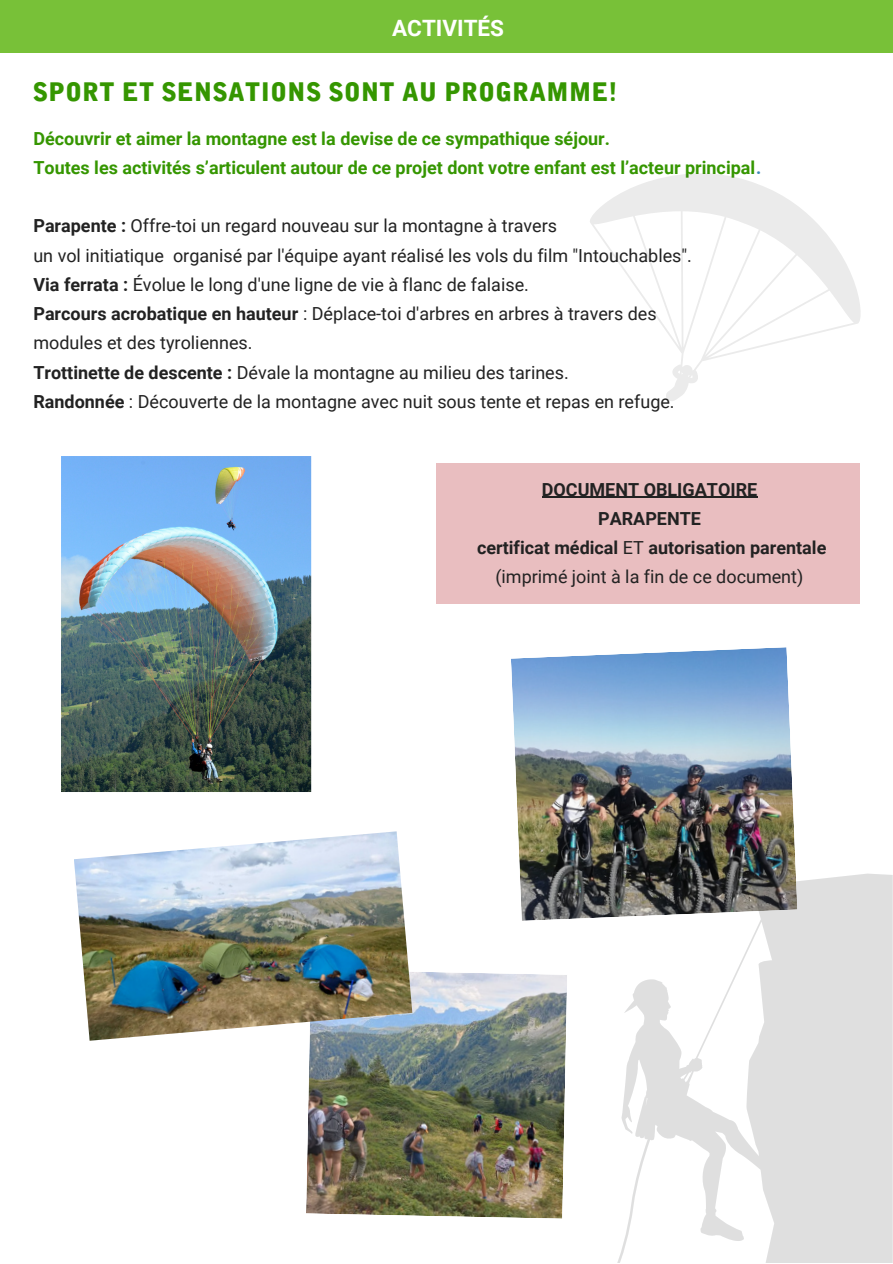
<style>
.page{position:relative;width:893px;height:1264px;background:#fff}
.page>*{position:absolute;margin:0;border:0;box-sizing:border-box;transform-origin:0 0}
.t1{font:25.5px "Alpha Ligue";color:#359600}
.t2{font:700 22.5px "Roboto";color:#fff}
.t3{font:18px "Roboto";color:#222}
.t4{font:700 18px "Roboto";color:#359600}
.t5{font:700 18px "Roboto";color:#222}
.s1{color:#3c88b8}
.s2{font-weight:700}
.s3{font-weight:400}
</style>
<div class="page">
<div style="left:0;top:0;width:892px;height:53px;background:#78c138"></div>
<img style="left:61px;top:456px;width:251px;height:336px">
<img style="left:511px;top:647px;width:285px;height:274px">
<img style="left:306px;top:972px;width:261px;height:247px">
<svg style="left:612px;top:868px;width:280px;height:394px;fill:#dfdfdf"></svg>
<svg style="left:590px;top:173px;width:271px;height:228px"></svg>
<div style="left:436px;top:463px;width:423px;height:141px;background:#e9bec0"></div>
<hr style="left:541px;top:496px;width:216px;height:2px;background:#222">
<img style="left:74px;top:831px;width:338px;height:209px">
<p class="t2" style="left:392px;top:15px;width:113px">ACTIVITÉS</p>
<p class="t1" style="left:33px;top:82px;width:586px">SPORT ET SENSATIONS SONT AU PROGRAMME!</p>
<p class="t4" style="left:33px;top:128px;width:578px">Découvrir et aimer la montagne est la devise de ce sympathique séjour.</p>
<p class="t4" style="left:33px;top:157px;width:729px">Toutes les activités s’articulent autour de ce projet dont votre enfant est l’acteur principal<span class="s1">.</span></p>
<p class="t3" style="left:33px;top:216px;width:525px"><span class="s2">Parapente :</span> Offre-toi un regard nouveau sur la montagne à travers</p>
<p class="t3" style="left:33px;top:245px;width:660px">un vol initiatique organisé par l'équipe ayant réalisé les vols du film "Intouchables".</p>
<p class="t3" style="left:33px;top:274px;width:497px"><span class="s2">Via ferrata :</span> Évolue le long d'une ligne de vie à flanc de falaise.</p>
<p class="t3" style="left:33px;top:303px;width:624px"><span class="s2">Parcours acrobatique en hauteur</span> : Déplace-toi d'arbres en arbres à travers des</p>
<p class="t3" style="left:33px;top:332px;width:221px">modules et des tyroliennes.</p>
<p class="t3" style="left:33px;top:362px;width:537px"><span class="s2">Trottinette de descente :</span> Dévale la montagne au milieu des tarines.</p>
<p class="t3" style="left:33px;top:391px;width:642px"><span class="s2">Randonnée</span> : Découverte de la montagne avec nuit sous tente et repas en refuge.</p>
<p class="t5" style="left:541px;top:479px;width:217px">DOCUMENT OBLIGATOIRE</p>
<p class="t5" style="left:598px;top:508px;width:104px">PARAPENTE</p>
<p class="t5" style="left:477px;top:537px;width:351px">certificat médical <span class="s3">ET</span> autorisation parentale</p>
<p class="t3" style="left:495px;top:566px;width:309px">(imprimé joint à la fin de ce document)</p>
</div>
